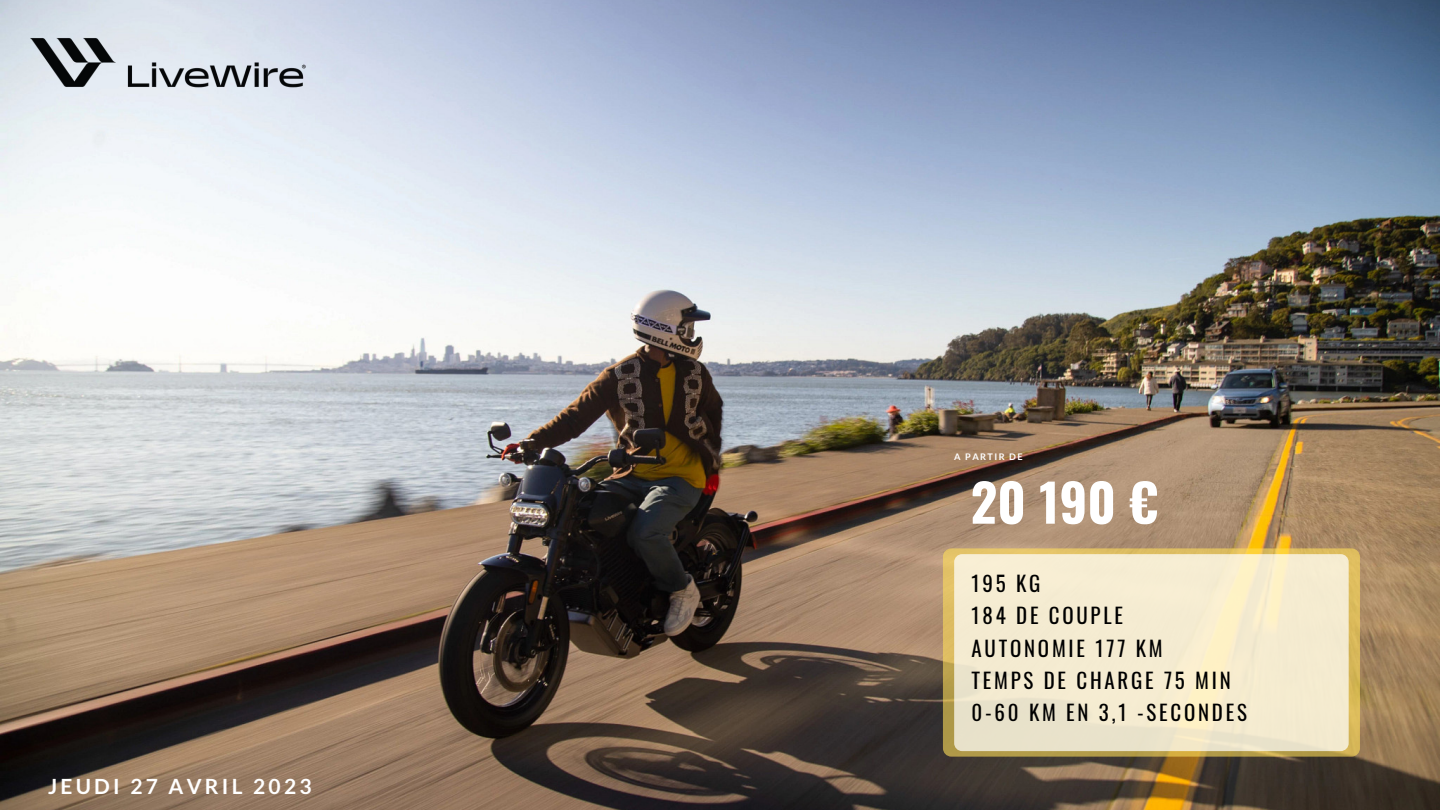
<style>
.page{position:relative;width:1440px;height:810px;background:#fff}
.page>*{position:absolute;margin:0;border:0;box-sizing:border-box;transform-origin:0 0}
.t1{font:700 52px "Oswald";color:#fff}
.t2{font:700 21px "Lato";letter-spacing:.155em;color:#fff}
.t3{font:20.9px/32.2px "Oswald";letter-spacing:.135em;color:#000}
.t4{font:700 9.1px "Lato";letter-spacing:.155em;color:#fff}
</style>
<div class="page">
<img style="left:0;top:0;width:1440px;height:810px">
<img style="left:31px;top:0;width:389px;height:209px">
<svg style="left:943px;top:548px;width:417px;height:209px;background:#ccaf57"></svg>
<div style="left:954px;top:554px;width:395px;height:197px;background:linear-gradient(to right,#f1e9d0,#f7edce);border-radius:8px"></div>
<p class="t2" style="left:48px;top:773px;width:265px">JEUDI 27 AVRIL 2023</p>
<p class="t4" style="left:954px;top:451px;width:70px">A PARTIR DE</p>
<h1 class="t1" style="left:971px;top:462px;width:189px">20 190 €</h1>
<p class="t3" style="left:971px;top:566px;width:277px">195 KG<br>184 DE COUPLE<br>AUTONOMIE 177 KM<br>TEMPS DE CHARGE 75 MIN<br>0-60 KM EN 3,1 -SECONDES</p>
</div>
